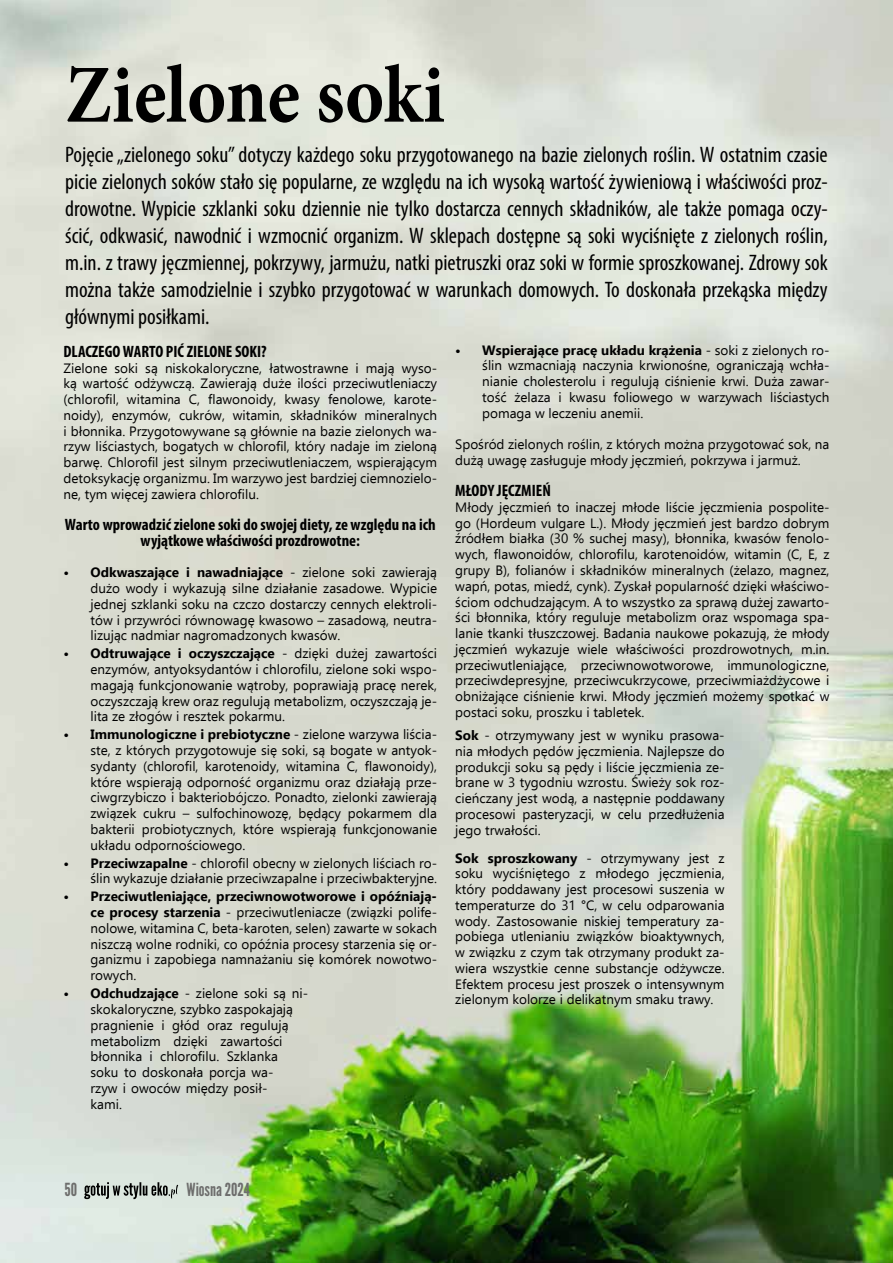
<style>
.page{position:relative;width:893px;height:1263px;background:#fff}
.page>*{position:absolute;margin:0;border:0;box-sizing:border-box;transform-origin:0 0}
.t1{font:700 82.5px "Minion Pro";letter-spacing:.005em;color:#000;scale:.9 1}
.t2{font:condensed 22.5px/27px "Myriad Pro";color:#000;text-align:justify}
.t3{font:18px "League Gothic";color:#6d6d6c}
.t4{font:700 condensed 16.5px/15.8px "Myriad Pro";color:#000;text-align:center}
.t5{font:13.5px/15.8px "Ebrima";color:#000;text-align:justify}
.s1{font-weight:700}
</style>
<div class="page">
<img style="left:0;top:0;width:893px;height:1263px">
<svg style="left:84px;top:1182px;width:94px;height:17px"></svg>
<h1 class="t1" style="left:65px;top:37px;width:423px">Zielone soki</h1>
<p class="t2" style="left:65px;top:141px;width:764px">Pojęcie „zielonego soku” dotyczy każdego soku przygotowanego na bazie zielonych roślin. W ostatnim czasie picie zielonych soków stało się popularne, ze względu na ich wysoką wartość żywieniową i właściwości proz&shy;drowotne. Wypicie szklanki soku dziennie nie tylko dostarcza cennych składników, ale także pomaga oczy&shy;ścić, odkwasić, nawodnić i wzmocnić organizm. W sklepach dostępne są soki wyciśnięte z zielonych roślin, m.in. z trawy jęczmiennej, pokrzywy, jarmużu, natki pietruszki oraz soki w formie sproszkowanej. Zdrowy sok można także samodzielnie i szybko przygotować w warunkach domowych. To doskonała przekąska między głównymi posiłkami.</p>
<p class="t4" style="left:64px;top:343px;width:205px">DLACZEGO WARTO PIĆ ZIELONE SOKI?</p>
<p class="t5" style="left:64px;top:359px;width:375px">Zielone soki są niskokaloryczne, łatwostrawne i mają wyso&shy;ką wartość odżywczą. Zawierają duże ilości przeciwutleniaczy (chlorofil, witamina C, flawonoidy, kwasy fenolowe, karote&shy;noidy), enzymów, cukrów, witamin, składników mineralnych i błonnika. Przygotowywane są głównie na bazie zielonych wa&shy;rzyw liściastych, bogatych w chlorofil, który nadaje im zieloną barwę. Chlorofil jest silnym przeciwutleniaczem, wspierającym detoksykację organizmu. Im warzywo jest bardziej ciemnozielo&shy;ne, tym więcej zawiera chlorofilu.</p>
<p class="t4" style="left:65px;top:516px;width:372px">Warto wprowadzić zielone soki do swojej diety, ze względu na ich wyjątkowe właściwości prozdrowotne:</p>
<p class="t5" style="left:91px;top:564px;width:348px;text-indent:-27px"><span class="s1">• Odkwaszające i nawadniające</span> - zielone soki zawierają dużo wody i wykazują silne działanie zasadowe. Wypicie jednej szklanki soku na czczo dostarczy cennych elektroli&shy;tów i przywróci równowagę kwasowo – zasadową, neutra&shy;lizując nadmiar nagromadzonych kwasów.</p>
<p class="t5" style="left:91px;top:645px;width:348px;text-indent:-27px"><span class="s1">• Odtruwające i oczyszczające</span> - dzięki dużej zawartości enzymów, antyoksydantów i chlorofilu, zielone soki wspo&shy;magają funkcjonowanie wątroby, poprawiają pracę nerek, oczyszczają krew oraz regulują metabolizm, oczyszczają je&shy;lita ze złogów i resztek pokarmu.</p>
<p class="t5" style="left:91px;top:726px;width:348px;text-indent:-27px"><span class="s1">• Immunologiczne i prebiotyczne</span> - zielone warzywa liścia&shy;ste, z których przygotowuje się soki, są bogate w antyok&shy;sydanty (chlorofil, karotenoidy, witamina C, flawonoidy), które wspierają odporność organizmu oraz działają prze&shy;ciwgrzybiczo i bakteriobójczo. Ponadto, zielonki zawierają związek cukru – sulfochinowozę, będący pokarmem dla bakterii probiotycznych, które wspierają funkcjonowanie układu odpornościowego.</p>
<p class="t5" style="left:64px;top:854px;width:375px;text-align:right"><span class="s1">• Przeciwzapalne</span> - chlorofil obecny w zielonych liściach ro&shy;ślin wykazuje działanie przeciwzapalne i przeciwbakteryjne.</p>
<p class="t5" style="left:91px;top:888px;width:348px;text-indent:-27px"><span class="s1">• Przeciwutleniające, przeciwnowotworowe i opóźniają&shy;ce procesy starzenia</span> - przeciwutleniacze (związki polife&shy;nolowe, witamina C, beta-karoten, selen) zawarte w sokach niszczą wolne rodniki, co opóźnia procesy starzenia się or&shy;ganizmu i zapobiega namnażaniu się komórek nowotwo&shy;rowych.</p>
<p class="t5" style="left:91px;top:985px;width:219px;text-align:left;text-indent:-27px"><span class="s1">• Odchudzające</span> - zielone soki są ni&shy;skokaloryczne, szybko zaspokajają pragnienie i głód oraz regulują metabolizm dzięki zawartości błonnika i chlorofilu. Szklanka soku to doskonała porcja wa-<br>rzyw i owoców między posił-<br>kami.</p>
<p class="t5" style="left:482px;top:341px;width:349px;text-indent:-27px"><span class="s1">• Wspierające pracę układu krążenia</span> - soki z zielonych ro&shy;ślin wzmacniają naczynia krwionośne, ograniczają wchła&shy;nianie cholesterolu i regulują ciśnienie krwi. Duża zawar&shy;tość żelaza i kwasu foliowego w warzywach liściastych pomaga w leczeniu anemii.</p>
<p class="t5" style="left:455px;top:436px;width:376px">Spośród zielonych roślin, z których można przygotować sok, na dużą uwagę zasługuje młody jęczmień, pokrzywa i jarmuż.</p>
<p class="t4" style="left:455px;top:482px;width:97px">MŁODY JĘCZMIEŃ</p>
<p class="t5" style="left:455px;top:499px;width:376px">Młody jęczmień to inaczej młode liście jęczmienia pospolite&shy;go (Hordeum vulgare L.). Młody jęczmień jest bardzo dobrym źródłem białka (30 % suchej masy), błonnika, kwasów fenolo&shy;wych, flawonoidów, chlorofilu, karotenoidów, witamin (C, E, z grupy B), folianów i składników mineralnych (żelazo, magnez, wapń, potas, miedź, cynk). Zyskał popularność dzięki właściwo&shy;ściom odchudzającym. A to wszystko za sprawą dużej zawarto&shy;ści błonnika, który reguluje metabolizm oraz wspomaga spa&shy;lanie tkanki tłuszczowej. Badania naukowe pokazują, że młody jęczmień wykazuje wiele właściwości prozdrowotnych, m.in. przeciwutleniające, przeciwnowotworowe, immunologiczne, przeciwdepresyjne, przeciwcukrzycowe, przeciwmiażdżycowe i obniżające ciśnienie krwi. Młody jęczmień możemy spotkać w postaci soku, proszku i tabletek.</p>
<p class="t5" style="left:455px;top:727px;width:271px"><span class="s1">Sok</span> - otrzymywany jest w wyniku prasowa&shy;nia młodych pędów jęczmienia. Najlepsze do produkcji soku są pędy i liście jęczmienia ze&shy;brane w 3 tygodniu wzrostu. Świeży sok roz&shy;cieńczany jest wodą, a następnie poddawany procesowi pasteryzacji, w celu przedłużenia jego trwałości.</p>
<p class="t5" style="left:455px;top:849px;width:271px"><span class="s1">Sok sproszkowany</span> - otrzymywany jest z soku wyciśniętego z młodego jęczmienia, który poddawany jest procesowi suszenia w temperaturze do 31 °C, w celu odparowania wody. Zastosowanie niskiej temperatury za&shy;pobiega utlenianiu związków bioaktywnych, w związku z czym tak otrzymany produkt za&shy;wiera wszystkie cenne substancje odżywcze.<br>Efektem procesu jest proszek o intensywnym zielonym kolorze i delikatnym smaku trawy.</p>
<h3 class="t3" style="left:65px;top:1178px;width:14px">50</h3>
<h3 class="t3" style="left:187px;top:1178px;width:65px">Wiosna 2024</h3>
</div>
